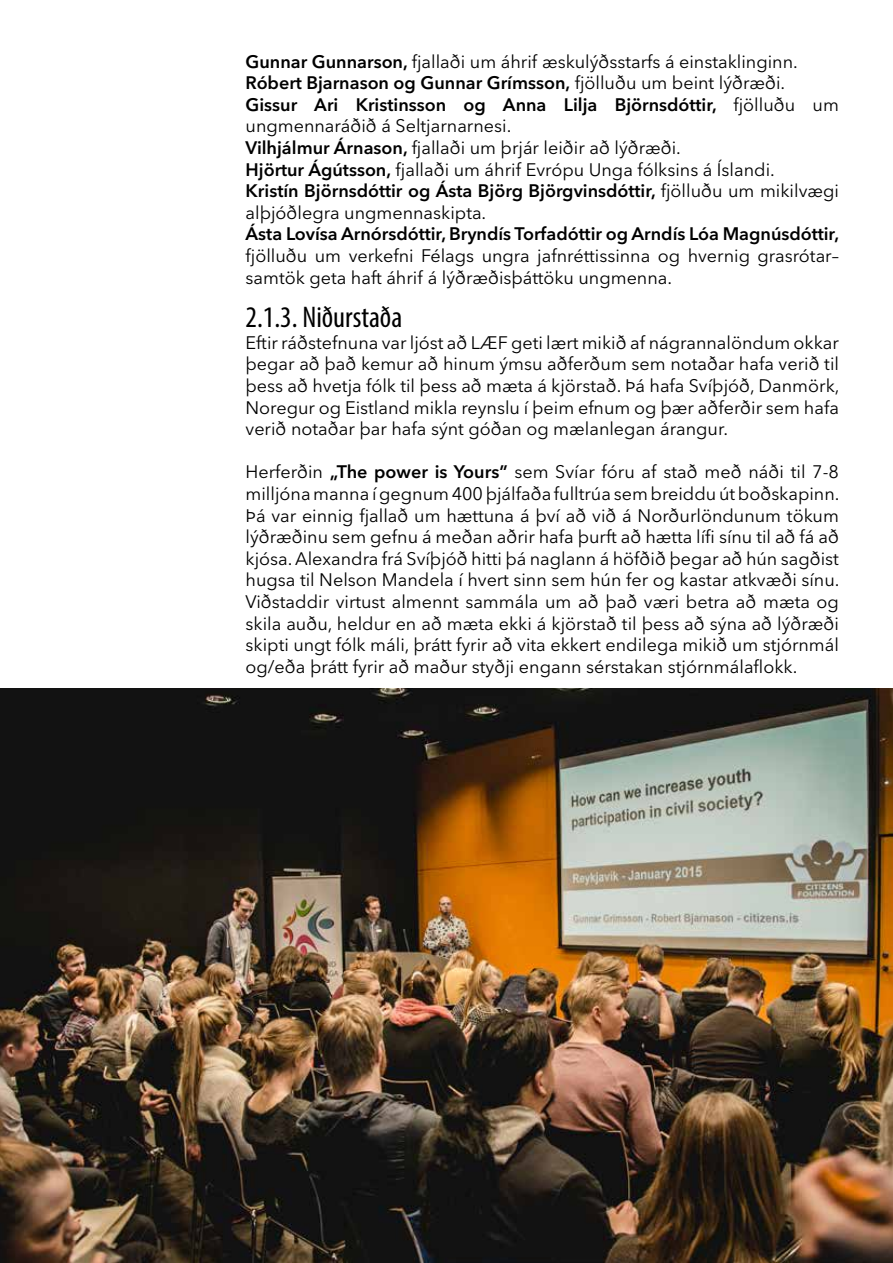
<style>
.page{position:relative;width:893px;height:1263px;background:#fff}
.page>*{position:absolute;margin:0;border:0;box-sizing:border-box;transform-origin:0 0}
.t1{font:condensed 30px "Myriad Pro";color:#000}
.t2{font:18px/21.6px "Avenir Next LT Pro";color:#000}
.t3{font:600 18px "Avenir Next LT Pro";color:#000}
.s1{font-weight:600}
</style>
<div class="page">
<img style="left:0;top:689px;width:893px;height:574px">
<p class="t2" style="left:246px;top:51px;width:595px"><span class="s1">Gunnar Gunnarson,</span> fjallaði um áhrif æskulýðsstarfs á einstaklinginn.<br><span class="s1">Róbert Bjarnason og Gunnar Grímsson,</span> fjölluðu um beint lýðræði.<br><span class="s1">Gissur Ari Kristinsson og Anna Lilja Björnsdóttir,</span> fjölluðu um ungmennaráðið á Seltjarnarnesi.<br><span class="s1">Vilhjálmur Árnason,</span> fjallaði um þrjár leiðir að lýðræði.<br><span class="s1">Hjörtur Ágútsson,</span> fjallaði um áhrif Evrópu Unga fólksins á Íslandi.<br><span class="s1">Kristín Björnsdóttir og Ásta Björg Björgvinsdóttir,</span> fjölluðu um mikilvægi alþjóðlegra ungmennaskipta.</p>
<p class="t3" style="left:246px;top:223px;width:595px">Ásta Lovísa Arnórsdóttir, Bryndís Torfadóttir og Arndís Lóa Magnúsdóttir,</p>
<p class="t2" style="left:246px;top:245px;width:595px">fjölluðu um verkefni Félags ungra jafnréttissinna og hvernig grasrótar– samtök geta haft áhrif á lýðræðisþáttöku ungmenna.</p>
<h1 class="t1" style="left:246px;top:299px;width:158px">2.1.3. Niðurstaða</h1>
<p class="t2" style="left:246px;top:332px;width:595px;text-align:justify">Eftir ráðstefnuna var ljóst að LÆF geti lært mikið af nágrannalöndum okkar þegar að það kemur að hinum ýmsu aðferðum sem notaðar hafa verið til þess að hvetja fólk til þess að mæta á kjörstað. Þá hafa Svíþjóð, Danmörk, Noregur og Eistland mikla reynslu í þeim efnum og þær aðferðir sem hafa verið notaðar þar hafa sýnt góðan og mælanlegan árangur.</p>
<p class="t2" style="left:246px;top:461px;width:595px;text-align:justify">Herferðin <span class="s1">„The power is Yours”</span> sem Svíar fóru af stað með náði til 7-8 milljóna manna í gegnum 400 þjálfaða fulltrúa sem breiddu út boðskapinn.<br>Þá var einnig fjallað um hættuna á því að við á Norðurlöndunum tökum lýðræðinu sem gefnu á meðan aðrir hafa þurft að hætta lífi sínu til að fá að kjósa. Alexandra frá Svíþjóð hitti þá naglann á höfðið þegar að hún sagðist hugsa til Nelson Mandela í hvert sinn sem hún fer og kastar atkvæði sínu.<br>Viðstaddir virtust almennt sammála um að það væri betra að mæta og skila auðu, heldur en að mæta ekki á kjörstað til þess að sýna að lýðræði skipti ungt fólk máli, þrátt fyrir að vita ekkert endilega mikið um stjórnmál og/eða þrátt fyrir að maður styðji engann sérstakan stjórnmálaflokk.</p>
</div>
